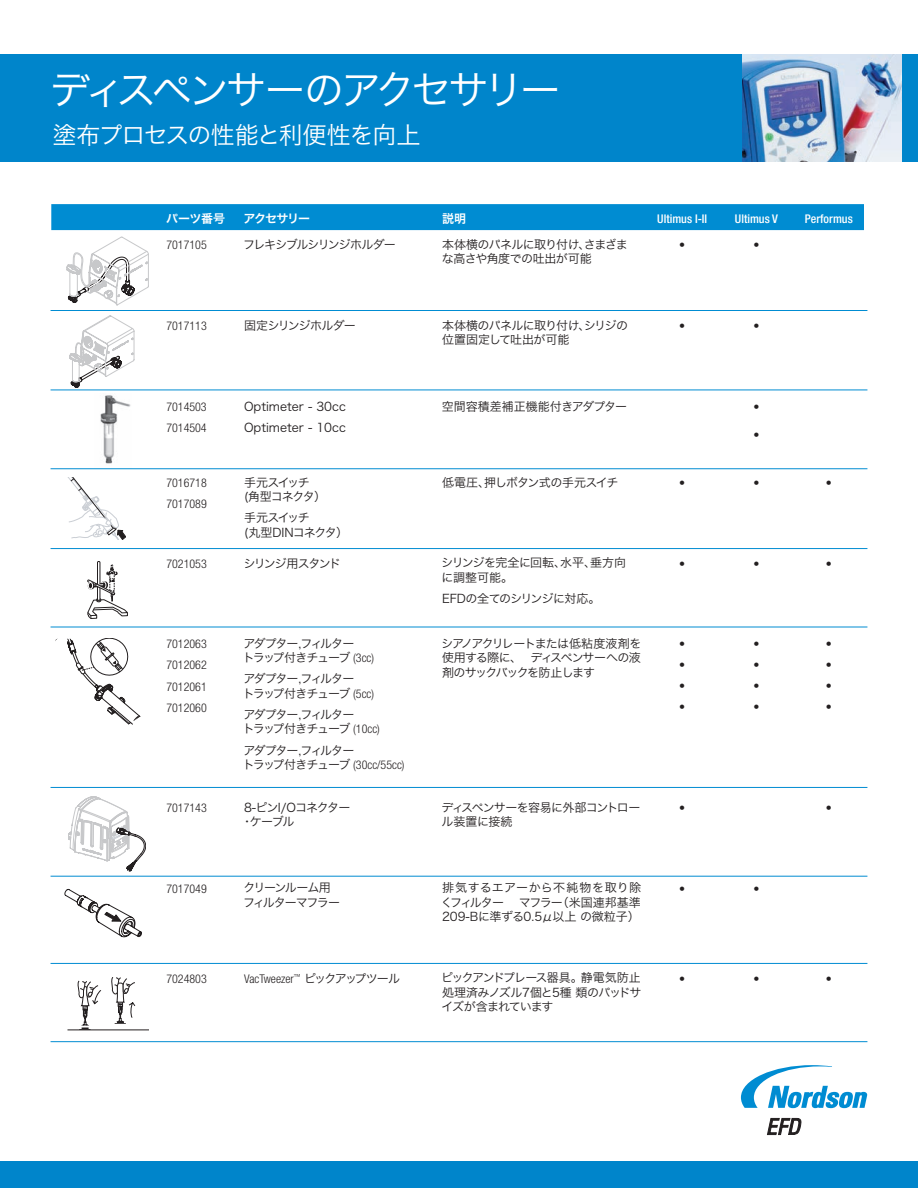
<style>
.page{position:relative;width:918px;height:1188px;background:#fff}
.page>*{position:absolute;margin:0;border:0;box-sizing:border-box;transform-origin:0 0}
.t1{font:40.5px "Hira Kaku Pro W3";letter-spacing:-.095em;color:#fff}
.t2{font:24px "Hira Kaku Pro W3";letter-spacing:-.055em;color:#fff}
.t3{font:12px/14.4px "Hira Kaku Pro W3";letter-spacing:-.065em;color:#231f20}
.t4{font:300 condensed 12px/21px "Helvetica Neue";color:#231f20;text-align:justify}
.t5{font:12px/14.4px "Hira Kaku Pro W3";letter-spacing:-.115em;color:#231f20}
.t6{font:12px/21.1px "Hira Kaku Pro W3";color:#231f20}
.t7{font:500 condensed 12px "Helvetica Neue";color:#fff}
.t8{font:12px/14.4px "Hira Kaku Pro W3";letter-spacing:-.1em;color:#231f20}
.t9{font:12px/14.4px "Hira Kaku Pro W3";letter-spacing:-.095em;color:#231f20}
.t10{font:12px/14.4px "Hira Kaku Pro W3";letter-spacing:-.015em;color:#231f20}
.t11{font:12px/14.4px "Hira Kaku Pro W3";letter-spacing:-.085em;color:#231f20}
.t12{font:12px "Hira Kaku Pro W6";letter-spacing:-.055em;color:#fff}
.t13{font:12px "Hira Kaku Pro W3";letter-spacing:-.12em;color:#231f20}
.s1{font-family:"Helvetica Neue";font-weight:300;font-stretch:condensed}
.s2{font-family:"Hira Kaku Pro W3";font-weight:400;font-stretch:normal}
</style>
<div class="page">
<img style="left:100px;top:395px;width:31px;height:69px">
<div style="left:0;top:54px;width:918px;height:108px;background:#0085cb"></div>
<div style="left:0;top:1161px;width:918px;height:27px;background:#0085cb"></div>
<svg style="left:767px;top:1118px;width:34px;height:17px"></svg>
<svg style="left:741px;top:1065px;width:126px;height:43px"></svg>
<div style="left:51px;top:204px;width:813px;height:26px;background:#008cd2"></div>
<svg style="left:67px;top:237px;width:81px;height:68px"></svg>
<svg style="left:69px;top:316px;width:65px;height:72px"></svg>
<svg style="left:68px;top:478px;width:58px;height:62px"></svg>
<svg style="left:87px;top:561px;width:41px;height:58px"></svg>
<svg style="left:56px;top:639px;width:85px;height:86px"></svg>
<svg style="left:68px;top:797px;width:78px;height:74px"></svg>
<svg style="left:65px;top:889px;width:77px;height:48px"></svg>
<svg style="left:68px;top:977px;width:80px;height:53px"></svg>
<img style="left:742px;top:54px;width:160px;height:108px">
<hr style="left:51px;top:310px;width:816px;height:1px;background:#008cd2">
<hr style="left:51px;top:390px;width:816px;height:1px;background:#008cd2">
<hr style="left:51px;top:468px;width:816px;height:1px;background:#008cd2">
<hr style="left:51px;top:548px;width:816px;height:1px;background:#008cd2">
<hr style="left:51px;top:627px;width:816px;height:1px;background:#008cd2">
<hr style="left:51px;top:787px;width:816px;height:1px;background:#008cd2">
<hr style="left:51px;top:876px;width:816px;height:1px;background:#008cd2">
<hr style="left:51px;top:963px;width:816px;height:1px;background:#008cd2">
<hr style="left:51px;top:1041px;width:816px;height:1px;background:#008cd2">
<h1 class="t1" style="left:50px;top:53px;width:512px">ディスペンサーのアクセサリー</h1>
<h2 class="t2" style="left:52px;top:114px;width:370px">塗布プロセスの性能と利便性を向上</h2>
<p class="t12" style="left:166px;top:208px;width:60px">パーツ番号</p>
<p class="t12" style="left:244px;top:208px;width:68px">アクセサリー</p>
<p class="t12" style="left:442px;top:208px;width:25px">説明</p>
<p class="t7" style="left:657px;top:212px;width:51px">Ultimus I-II</p>
<p class="t7" style="left:735px;top:212px;width:45px">Ultimus V</p>
<p class="t7" style="left:805px;top:212px;width:49px">Performus</p>
<p class="t4" style="left:166px;top:235px;width:42px">7017105</p>
<p class="t8" style="left:243px;top:236px;width:154px">フレキシブルシリンジホルダー</p>
<p class="t3" style="left:442px;top:236px;width:188px">本体横のパネルに取り付け、さまざまな高さや角度での吐出が可能</p>
<p class="t4" style="left:679px;top:235px;width:7px">•</p>
<p class="t4" style="left:754px;top:235px;width:7px">•</p>
<p class="t4" style="left:166px;top:315px;width:42px">7017113</p>
<p class="t3" style="left:244px;top:317px;width:113px">固定シリンジホルダー</p>
<p class="t3" style="left:442px;top:317px;width:188px">本体横のパネルに取り付け、シリジの位置固定して吐出が可能</p>
<p class="t4" style="left:679px;top:315px;width:7px">•</p>
<p class="t4" style="left:754px;top:315px;width:7px">•</p>
<p class="t4" style="left:166px;top:396px;width:42px">7014503<br>7014504</p>
<p class="t6" style="left:244px;top:395px;width:103px">Optimeter - 30cc<br>Optimeter - 10cc</p>
<p class="t6" style="left:442px;top:395px;width:187px">空間容積差補正機能付きアダプター</p>
<p class="t4" style="left:754px;top:396px;width:7px">•</p>
<p class="t4" style="left:754px;top:424px;width:7px">•</p>
<p class="t4" style="left:166px;top:472px;width:42px">7016718<br>7017089</p>
<p class="t8" style="left:244px;top:474px;width:83px">手元スイッチ<br>(角型コネクタ）</p>
<p class="t3" style="left:244px;top:510px;width:105px">手元スイッチ<br>(丸型DINコネクタ）</p>
<p class="t3" style="left:442px;top:474px;width:178px">低電圧、押しボタン式の手元スイチ</p>
<p class="t4" style="left:679px;top:472px;width:7px">•</p>
<p class="t4" style="left:754px;top:472px;width:7px">•</p>
<p class="t4" style="left:826px;top:472px;width:7px">•</p>
<p class="t4" style="left:166px;top:553px;width:42px">7021053</p>
<p class="t13" style="left:243px;top:553px;width:99px">シリンジ用スタンド</p>
<p class="t10" style="left:441px;top:555px;width:186px">シリンジを完全に回転、水平、垂方向に調整可能。</p>
<p class="t3" style="left:442px;top:590px;width:160px">EFDの全てのシリンジに対応。</p>
<p class="t4" style="left:679px;top:553px;width:7px">•</p>
<p class="t4" style="left:754px;top:553px;width:7px">•</p>
<p class="t4" style="left:826px;top:553px;width:7px">•</p>
<p class="t4" style="left:166px;top:633px;width:42px">7012063<br>7012062<br>7012061<br>7012060</p>
<p class="t5" style="left:243px;top:635px;width:133px">アダプター,フィルター<br>トラップ付きチューブ <span class="s1">(3cc)</span></p>
<p class="t5" style="left:243px;top:671px;width:133px">アダプター,フィルター<br>トラップ付きチューブ <span class="s1">(5cc)</span></p>
<p class="t5" style="left:243px;top:706px;width:139px">アダプター,フィルター<br>トラップ付きチューブ <span class="s1">(10cc)</span></p>
<p class="t9" style="left:243px;top:742px;width:112px">アダプター,フィルター</p>
<p class="t4" style="left:243px;top:754px;width:163px"><span class="s2">トラップ付きチューブ</span> (30cc/55cc)</p>
<p class="t3" style="left:441px;top:635px;width:202px;text-align:justify">シアノアクリレートまたは低粘度液剤を使用する際に、 ディスペンサーへの液剤のサックバックを防止します</p>
<p class="t4" style="left:679px;top:633px;width:7px">• • • •</p>
<p class="t4" style="left:754px;top:633px;width:7px">• • • •</p>
<p class="t4" style="left:826px;top:633px;width:7px">• • • •</p>
<p class="t4" style="left:166px;top:797px;width:42px">7017143</p>
<p class="t11" style="left:241px;top:799px;width:111px">8-ピンI/Oコネクター・ケーブル</p>
<p class="t3" style="left:442px;top:799px;width:200px">ディスペンサーを容易に外部コントロール装置に接続</p>
<p class="t4" style="left:679px;top:797px;width:7px">•</p>
<p class="t4" style="left:826px;top:797px;width:7px">•</p>
<p class="t4" style="left:166px;top:878px;width:42px">7017049</p>
<p class="t9" style="left:243px;top:880px;width:98px">クリーンルーム用フィルターマフラー</p>
<p class="t3" style="left:441px;top:880px;width:202px;text-align:justify">排気するエアーから不純物を取り除くフィルター マフラー（米国連邦基準209-Bに準ずる0.5μ以上 の微粒子）</p>
<p class="t4" style="left:679px;top:878px;width:7px">•</p>
<p class="t4" style="left:754px;top:878px;width:7px">•</p>
<p class="t4" style="left:166px;top:968px;width:42px">7024803</p>
<p class="t4" style="left:244px;top:968px;width:158px">VacTweezer<sup>™</sup> <span class="s2">ピックアップツール</span></p>
<p class="t3" style="left:441px;top:970px;width:202px;text-align:justify">ピックアンドプレース器具。静電気防止処理済みノズル7個と5種 類のパッドサイズが含まれています</p>
<p class="t4" style="left:679px;top:968px;width:7px">•</p>
<p class="t4" style="left:754px;top:968px;width:7px">•</p>
<p class="t4" style="left:826px;top:968px;width:7px">•</p>
</div>
